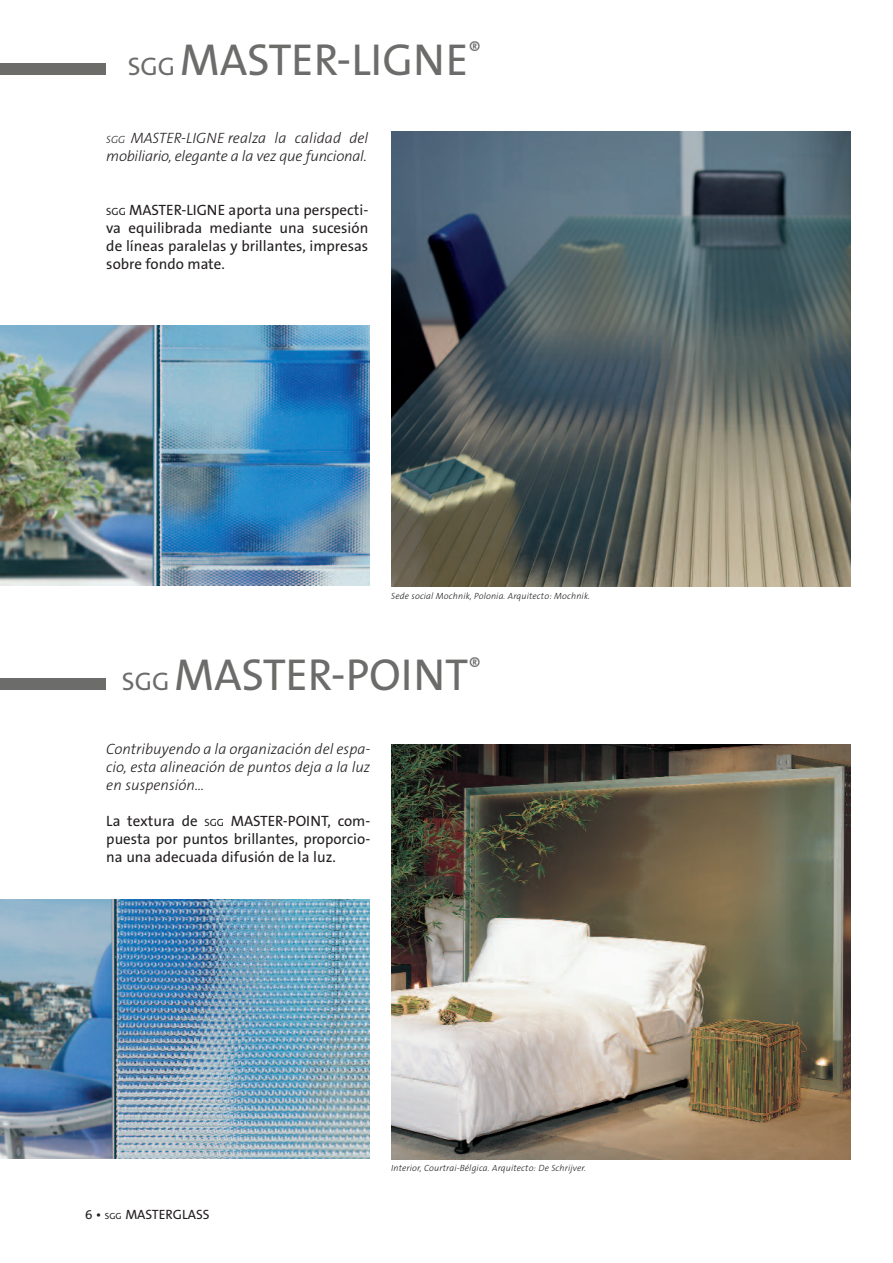
<style>
.page{position:relative;width:893px;height:1263px;background:#fff}
.page>*{position:absolute;margin:0;border:0;box-sizing:border-box;transform-origin:0 0}
.t1{font:45px "The Sans B5 Plain";letter-spacing:-.005em;color:#6c6d6b}
.t2{font:15px/18px "The Sans B5 Plain";color:#231f20;text-align:justify}
.t3{font:italic 300 15px/18px "The Sans B3";color:#231f20}
.t4{font:13.5px "The Sans B5 Plain";letter-spacing:-.005em;color:#231f20}
.t5{font:italic 300 9px "The Sans B3";letter-spacing:.015em;color:#231f20}
.s1{font-size:25.5px}
.s2{font-size:10.5px}
.s3{font-size:9px}
</style>
<div class="page">
<img style="left:391px;top:744px;width:459px;height:415px">
<img style="left:391px;top:132px;width:459px;height:455px">
<img style="left:0;top:326px;width:370px;height:259px">
<img style="left:0;top:899px;width:370px;height:260px">
<div style="left:0;top:63px;width:106px;height:11px;background:#6c6d6b"></div>
<div style="left:0;top:678px;width:106px;height:12px;background:#6c6d6b"></div>
<h1 class="t1" style="left:128px;top:36px;width:355px"><span class="s1">SGG</span> MASTER-LIGNE<sup>®</sup></h1>
<p class="t3" style="left:106px;top:129px;width:263px"><span class="s2">SGG</span> MASTER-LIGNE realza la calidad del mobiliario, elegante a la vez que funcional.</p>
<p class="t2" style="left:106px;top:201px;width:264px"><span class="s2">SGG</span> MASTER-LIGNE aporta una perspecti&shy;va equilibrada mediante una sucesión de líneas paralelas y brillantes, impresas sobre fondo mate.</p>
<p class="t5" style="left:391px;top:592px;width:200px">Sede social Mochnik, Polonia. Arquitecto: Mochnik.</p>
<h1 class="t1" style="left:122px;top:652px;width:360px"><span class="s1">SGG</span> MASTER-POINT<sup>®</sup></h1>
<p class="t3" style="left:106px;top:741px;width:266px;text-align:justify">Contribuyendo a la organización del espa&shy;cio, esta alineación de puntos deja a la luz en suspensión…</p>
<p class="t2" style="left:106px;top:813px;width:266px">La textura de <span class="s2">SGG</span> MASTER-POINT, com&shy;puesta por puntos brillantes, proporcio&shy;na una adecuada difusión de la luz.</p>
<p class="t4" style="left:85px;top:1207px;width:126px">6 • <span class="s3">SGG</span> MASTERGLASS</p>
<p class="t5" style="left:391px;top:1164px;width:196px">Interior, Courtrai-Bélgica. Arquitecto: De Schrijver.</p>
</div>
